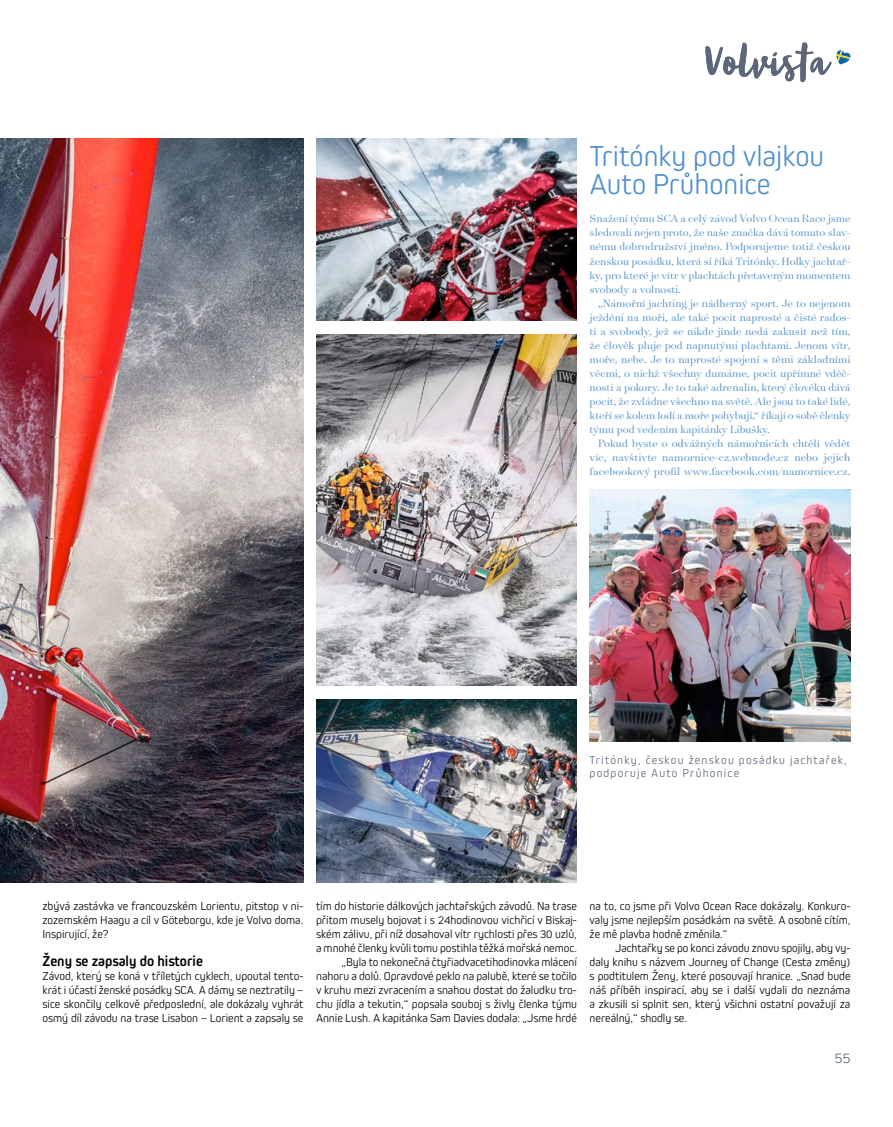
<style>
.page{position:relative;width:893px;height:1127px;background:#fff}
.page>*{position:absolute;margin:0;border:0;box-sizing:border-box;transform-origin:0 0}
.t1{font:300 30px/28px "Kiro";color:#508fcb}
.t2{font:700 15px "Kiro";color:#000}
.t3{font:300 15px "Kiro";color:#5c677a}
.t4{font:300 12px/14.1px "Kiro";color:#000;text-align:justify}
.t5{font:300 12px/14.1px "Surveyor Display";color:#508fcb;text-align:justify}
.t6{font:300 12px/13.5px "Kiro";letter-spacing:.1em;color:#5c677a}
</style>
<div class="page">
<img style="left:0;top:138px;width:303px;height:744px">
<img style="left:316px;top:138px;width:261px;height:183px">
<img style="left:316px;top:335px;width:261px;height:350px">
<img style="left:316px;top:699px;width:261px;height:183px">
<img style="left:590px;top:489px;width:260px;height:253px">
<svg style="left:705px;top:43px;width:146px;height:39px"></svg>
<h1 class="t1" style="left:590px;top:141px;width:236px">Tritónky pod vlajkou<br>Auto Průhonice</h1>
<p class="t5" style="left:590px;top:211px;width:262px">Snažení týmu SCA a celý závod Volvo Ocean Race jsme sledovali nejen proto, že naše značka dává tomuto slav&shy;nému dobrodružství jméno. Podporujeme totiž českou ženskou posádku, která si říká Tritónky. Holky jachtař&shy;ky, pro které je vítr v plachtách přetaveným momentem svobody a volnosti.</p>
<p class="t5" style="left:590px;top:296px;width:262px;text-indent:9px">„Námořní jachting je nádherný sport. Je to nejenom ježdění na moři, ale také pocit naprosté a čisté rados&shy;ti a svobody, jež se nikde jinde nedá zakusit než tím, že člověk pluje pod napnutými plachtami. Jenom vítr, moře, nebe. Je to naprosté spojení s těmi základními věcmi, o nichž všechny dumáme, pocit upřímné vděč&shy;nosti a pokory. Je to také adrenalin, který člověku dává pocit, že zvládne všechno na světě. Ale jsou to také lidé, kteří se kolem lodí a moře pohybují,“ říkají o sobě členky týmu pod vedením kapitánky Libušky.</p>
<p class="t5" style="left:590px;top:436px;width:262px;text-indent:9px">Pokud byste o odvážných námořnicích chtěli vědět víc, navštivte namornice-cz.webnode.cz nebo jejich facebookový profil www.facebook.com/namornice.cz.</p>
<p class="t6" style="left:590px;top:753px;width:259px">Tritónky, českou ženskou posádku jachtařek, podporuje Auto Průhonice</p>
<p class="t4" style="left:43px;top:899px;width:262px">zbývá zastávka ve francouzském Lorientu, pitstop v ni&shy;zozemském Haagu a cíl v Göteborgu, kde je Volvo doma.<br>Inspirující, že?</p>
<p class="t2" style="left:43px;top:952px;width:162px">Ženy se zapsaly do historie</p>
<p class="t4" style="left:43px;top:969px;width:262px">Závod, který se koná v tříletých cyklech, upoutal tento&shy;krát i účastí ženské posádky SCA. A dámy se neztratily – sice skončily celkově předposlední, ale dokázaly vyhrát osmý díl závodu na trase Lisabon – Lorient a zapsaly se</p>
<p class="t4" style="left:316px;top:899px;width:262px;text-align:right">tím do historie dálkových jachtařských závodů. Na trase přitom musely bojovat i s 24hodinovou vichřicí v Biskaj&shy;ském zálivu, při níž dosahoval vítr rychlosti přes 30 uzlů, a mnohé členky kvůli tomu postihla těžká mořská nemoc. „Byla to nekonečná čtyřiadvacetihodinovka mlácení nahoru a dolů. Opravdové peklo na palubě, které se točilo v kruhu mezi zvracením a snahou dostat do žaludku tro&shy;chu jídla a tekutin,“ popsala souboj s živly členka týmu Annie Lush. A kapitánka Sam Davies dodala: „Jsme hrdé</p>
<p class="t4" style="left:590px;top:899px;width:262px">na to, co jsme při Volvo Ocean Race dokázaly. Konkuro&shy;valy jsme nejlepším posádkám na světě. A osobně cítím, že mě plavba hodně změnila.“</p>
<p class="t4" style="left:590px;top:941px;width:262px;text-indent:26px">Jachtařky se po konci závodu znovu spojily, aby vy&shy;daly knihu s názvem Journey of Change (Cesta změny) s podtitulem Ženy, které posouvají hranice. „Snad bude náš příběh inspirací, aby se i další vydali do neznáma a zkusili si splnit sen, který všichni ostatní považují za nereálný,“ shodly se.</p>
<p class="t3" style="left:835px;top:1049px;width:17px">55</p>
</div>
